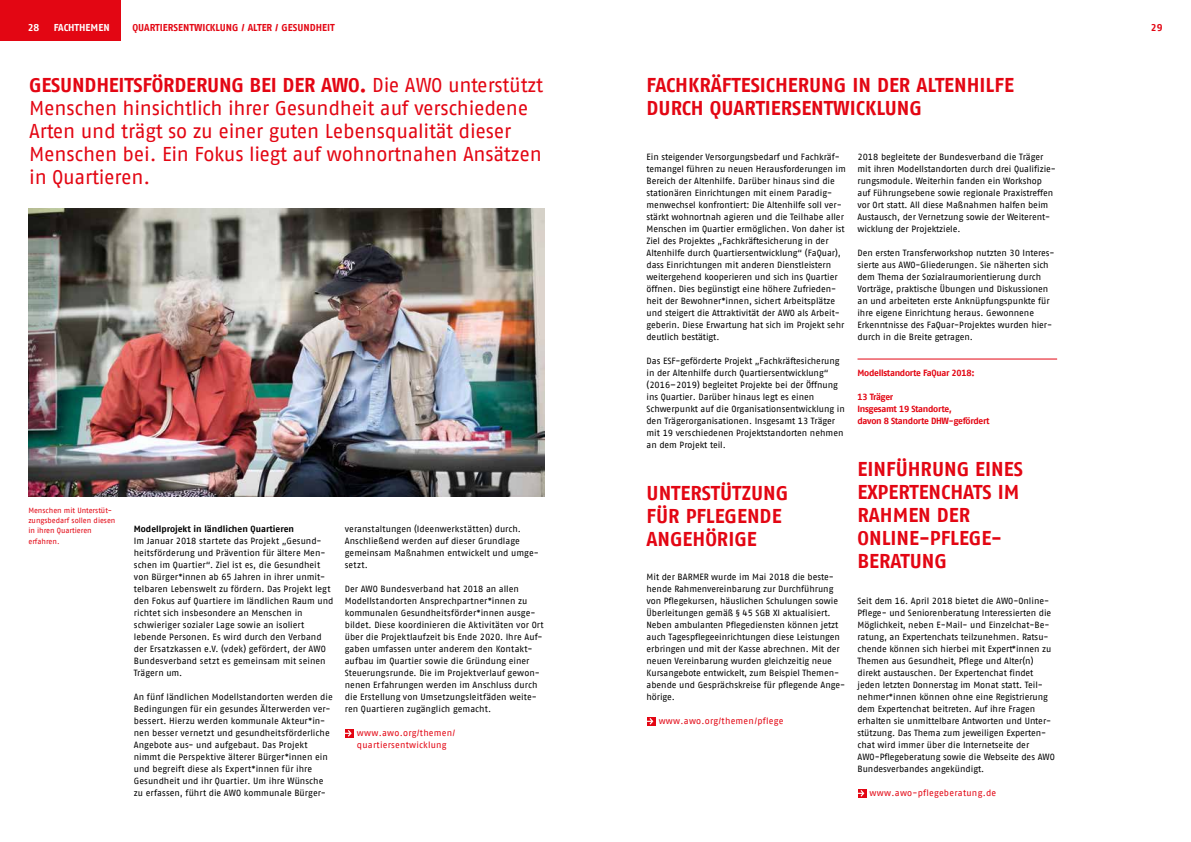
<style>
.page{position:relative;width:1191px;height:842px;background:#fff}
.page>*{position:absolute;margin:0;border:0;box-sizing:border-box;transform-origin:0 0}
.t1{font:20px/23px "AWO Fago Office";letter-spacing:-.01em;color:#e30613}
.t2{font:700 20px/23px "AWO Fago Office";color:#e30613}
.t3{font:700 10px "AWO Fago Office";color:#e30613}
.t4{font:700 10px "AWO Fago Office";color:#fff}
.t5{font:9px/12px "AWO Fago Office";color:#000}
.t6{font:9px/12px "AWO Fago Office";letter-spacing:.03em;color:#e30613}
.t7{font:700 9px/12px "AWO Fago Office";letter-spacing:-.03em;color:#e30613}
.t8{font:700 9px "AWO Fago Office";color:#000}
.t9{font:7.5px/10.2px "AWO Fago Office";color:#e30613}
.s1{font-weight:700}
</style>
<div class="page">
<div style="left:345px;top:729px;width:9px;height:9px;background:#e30613"></div>
<svg style="left:345px;top:730px;width:7px;height:7px"></svg>
<img style="left:28px;top:208px;width:516px;height:288px">
<hr style="left:857px;top:359px;width:200px;height:1px;background:#e30613">
<div style="left:646px;top:717px;width:9px;height:9px;background:#e30613"></div>
<svg style="left:646px;top:718px;width:7px;height:7px"></svg>
<div style="left:857px;top:789px;width:9px;height:9px;background:#e30613"></div>
<svg style="left:857px;top:790px;width:7px;height:7px"></svg>
<div style="left:0;top:0;width:121px;height:40px;background:#e30613"></div>
<p class="t4" style="left:28px;top:21px;width:13px">28</p>
<p class="t4" style="left:54px;top:21px;width:57px">FACHTHEMEN</p>
<p class="t3" style="left:132px;top:21px;width:204px">QUARTIERSENTWICKLUNG / ALTER / GESUNDHEIT</p>
<p class="t3" style="left:1150px;top:21px;width:13px">29</p>
<p class="t1" style="left:29px;top:74px;width:515px"><span class="s1">GESUNDHEITSFÖRDERUNG BEI DER AWO.</span> Die AWO unterstützt Menschen hinsichtlich ihrer Gesundheit auf verschiedene Arten und trägt so zu einer guten Lebensqualität dieser Menschen bei. Ein Fokus liegt auf wohnortnahen Ansätzen in Quartieren.</p>
<p class="t9" style="left:28px;top:505px;width:89px">Menschen mit Unterstüt&shy;zungsbedarf sollen diesen in ihren Quartieren erfahren.</p>
<p class="t8" style="left:134px;top:524px;width:162px">Modellprojekt in ländlichen Quartieren</p>
<p class="t5" style="left:134px;top:535px;width:201px">Im Januar 2018 startete das Projekt „Gesund&shy;heitsförderung und Prävention für ältere Men&shy;schen im Quartier“. Ziel ist es, die Gesundheit von Bürger*innen ab 65 Jahren in ihrer unmit&shy;telbaren Lebenswelt zu fördern. Das Projekt legt den Fokus auf Quartiere im ländlichen Raum und richtet sich insbesondere an Menschen in schwieriger sozialer Lage sowie an isoliert lebende Personen. Es wird durch den Verband der Ersatzkassen e.V. (vdek) gefördert, der AWO Bundesverband setzt es gemeinsam mit seinen Trägern um.</p>
<p class="t5" style="left:134px;top:691px;width:200px">An fünf ländlichen Modellstandorten werden die Bedingungen für ein gesundes Älterwerden ver&shy;bessert. Hierzu werden kommunale Akteur*in&shy;nen besser vernetzt und gesundheitsförderliche Angebote aus- und aufgebaut. Das Projekt nimmt die Perspektive älterer Bürger*innen ein und begreift diese als Expert*innen für ihre Gesundheit und ihr Quartier. Um ihre Wünsche zu erfassen, führt die AWO kommunale Bürger-</p>
<p class="t5" style="left:345px;top:523px;width:195px">veranstaltungen (Ideenwerkstätten) durch.<br>Anschließend werden auf dieser Grundlage gemeinsam Maßnahmen entwickelt und umge&shy;setzt.</p>
<p class="t5" style="left:345px;top:583px;width:200px">Der AWO Bundesverband hat 2018 an allen Modellstandorten Ansprechpartner*innen zu kommunalen Gesundheitsförder*innen ausge&shy;bildet. Diese koordinieren die Aktivitäten vor Ort über die Projektlaufzeit bis Ende 2020. Ihre Auf&shy;gaben umfassen unter anderem den Kontakt&shy;aufbau im Quartier sowie die Gründung einer Steuerungsrunde. Die im Projektverlauf gewon&shy;nenen Erfahrungen werden im Anschluss durch die Erstellung von Umsetzungsleitfäden weite&shy;ren Quartieren zugänglich gemacht.</p>
<p class="t6" style="left:357px;top:727px;width:100px">www.awo.org/themen/ quartiersentwicklung</p>
<h1 class="t2" style="left:646px;top:73px;width:369px">FACHKRÄFTESICHERUNG IN DER ALTENHILFE<br>DURCH QUARTIERSENTWICKLUNG</h1>
<p class="t5" style="left:857px;top:151px;width:200px">2018 begleitete der Bundesverband die Träger mit ihren Modellstandorten durch drei Qualifizie&shy;rungsmodule. Weiterhin fanden ein Workshop auf Führungsebene sowie regionale Praxistreffen vor Ort statt. All diese Maßnahmen halfen beim Austausch, der Vernetzung sowie der Weiterent&shy;wicklung der Projektziele.</p>
<p class="t5" style="left:857px;top:247px;width:199px">Den ersten Transferworkshop nutzten 30 Interes&shy;sierte aus AWO-Gliederungen. Sie näherten sich dem Thema der Sozialraumorientierung durch Vorträge, praktische Übungen und Diskussionen an und arbeiteten erste Anknüpfungspunkte für ihre eigene Einrichtung heraus. Gewonnene Erkenntnisse des FaQuar-Projektes wurden hier&shy;durch in die Breite getragen.</p>
<p class="t7" style="left:857px;top:367px;width:119px">Modellstandorte FaQuar 2018:</p>
<p class="t7" style="left:857px;top:391px;width:134px">13 Träger<br>Insgesamt 19 Standorte,<br>davon 8 Standorte DHW-gefördert</p>
<p class="t5" style="left:646px;top:151px;width:201px">Ein steigender Versorgungsbedarf und Fachkräf&shy;temangel führen zu neuen Herausforderungen im Bereich der Altenhilfe. Darüber hinaus sind die stationären Einrichtungen mit einem Paradig&shy;menwechsel konfrontiert: Die Altenhilfe soll ver&shy;stärkt wohnortnah agieren und die Teilhabe aller Menschen im Quartier ermöglichen. Von daher ist Ziel des Projektes „Fachkräftesicherung in der Altenhilfe durch Quartiersentwicklung“ (FaQuar), dass Einrichtungen mit anderen Dienstleistern weitergehend kooperieren und sich ins Quartier öffnen. Dies begünstigt eine höhere Zufrieden&shy;heit der Bewohner*innen, sichert Arbeitsplätze und steigert die Attraktivität der AWO als Arbeit&shy;geberin. Diese Erwartung hat sich im Projekt sehr deutlich bestätigt.</p>
<p class="t5" style="left:646px;top:355px;width:200px">Das ESF-geförderte Projekt „Fachkräftesicherung in der Altenhilfe durch Quartiersentwicklung“ (2016–2019) begleitet Projekte bei der Öffnung ins Quartier. Darüber hinaus legt es einen Schwerpunkt auf die Organisationsentwicklung in den Trägerorganisationen. Insgesamt 13 Träger mit 19 verschiedenen Projektstandorten nehmen an dem Projekt teil.</p>
<h1 class="t2" style="left:646px;top:481px;width:143px">UNTERSTÜTZUNG<br>FÜR PFLEGENDE<br>ANGEHÖRIGE</h1>
<p class="t5" style="left:646px;top:571px;width:200px">Mit der BARMER wurde im Mai 2018 die beste&shy;hende Rahmenvereinbarung zur Durchführung von Pflegekursen, häuslichen Schulungen sowie Überleitungen gemäß § 45 SGB XI aktualisiert.<br>Neben ambulanten Pflegediensten können jetzt auch Tagespflegeeinrichtungen diese Leistungen erbringen und mit der Kasse abrechnen. Mit der neuen Vereinbarung wurden gleichzeitig neue Kursangebote entwickelt, zum Beispiel Themen&shy;abende und Gesprächskreise für pflegende Ange&shy;hörige.</p>
<p class="t6" style="left:658px;top:715px;width:126px">www.awo.org/themen/pflege</p>
<h1 class="t2" style="left:857px;top:457px;width:167px">EINFÜHRUNG EINES<br>EXPERTENCHATS IM<br>RAHMEN DER<br>ONLINE-PFLEGE-<br>BERATUNG</h1>
<p class="t5" style="left:857px;top:595px;width:199px">Seit dem 16. April 2018 bietet die AWO-Online-Pflege- und Seniorenberatung Interessierten die Möglichkeit, neben E-Mail- und Einzelchat-Be&shy;ratung, an Expertenchats teilzunehmen. Ratsu&shy;chende können sich hierbei mit Expert*innen zu Themen aus Gesundheit, Pflege und Alter(n) direkt austauschen. Der Expertenchat findet jeden letzten Donnerstag im Monat statt. Teil&shy;nehmer*innen können ohne eine Registrierung dem Expertenchat beitreten. Auf ihre Fragen erhalten sie unmittelbare Antworten und Unter&shy;stützung. Das Thema zum jeweiligen Experten&shy;chat wird immer über die Internetseite der AWO-Pflegeberatung sowie die Webseite des AWO Bundesverbandes angekündigt.</p>
<p class="t6" style="left:869px;top:787px;width:128px">www.awo-pflegeberatung.de</p>
</div>
